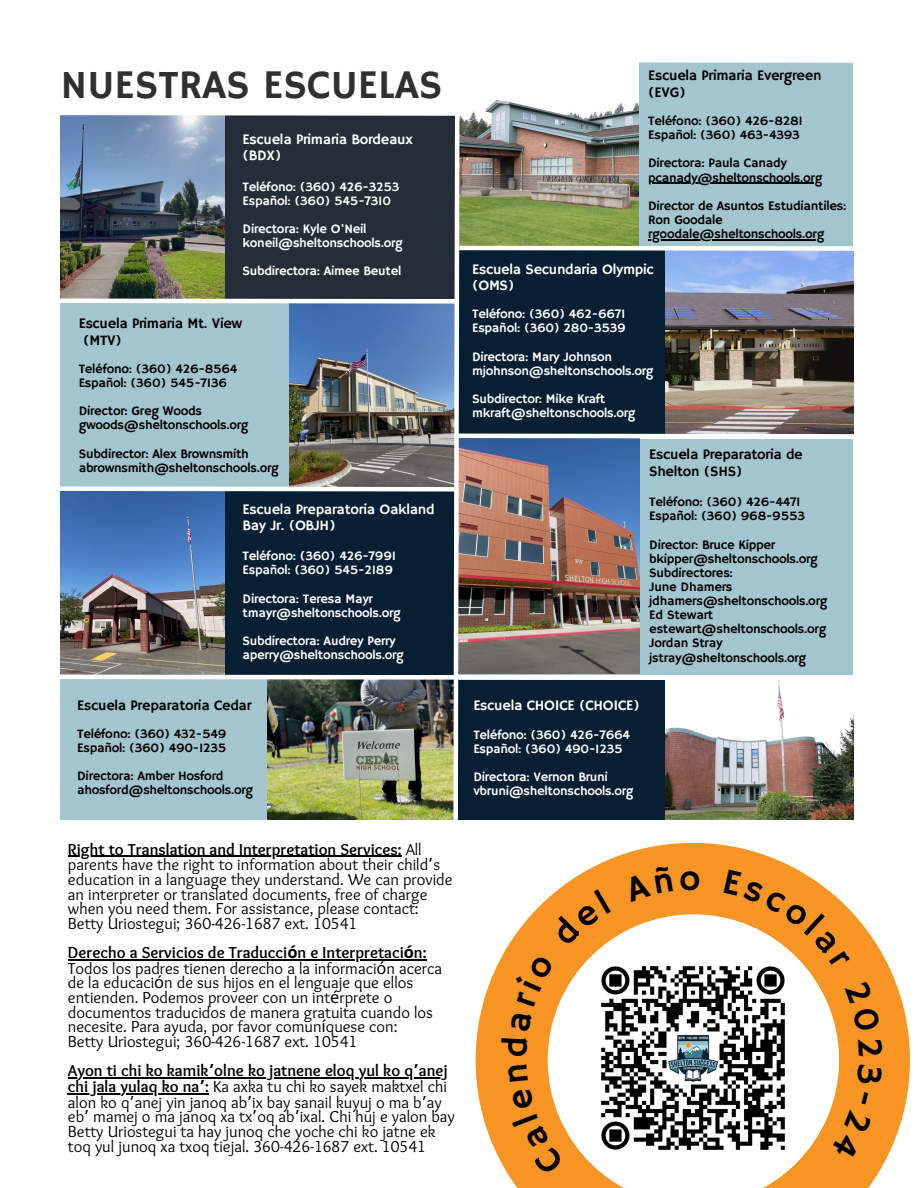
<style>
.page{position:relative;width:918px;height:1188px;background:#fff}
.page>*{position:absolute;margin:0;border:0;box-sizing:border-box;transform-origin:0 0}
.t1{font:40.65px "Hammersmith One";color:#303030}
.t2{font:16.5px/14.9px "Sukar Regular";color:#000}
.t3{font:14.55px/16.4px "Hammersmith One";letter-spacing:-.02em;color:#fefefe}
.t4{font:14.55px/16.4px "Hammersmith One";letter-spacing:-.02em;color:#000}
.t5{font:13.05px/14.1px "Hammersmith One";letter-spacing:-.02em;color:#000}
.t6{font:13.05px/14.1px "Hammersmith One";letter-spacing:-.02em;color:#fefefe}
.s1{font-family:"Sukar";font-weight:700}
.s2{font-family:"Noto Sans Gurmukhi"}
.s3{font-family:"Noto Sans";font-weight:700}
.s4{font-family:"Noto Sans"}
.s5{font-family:"Noto Sans Gurmukhi";font-weight:700}
</style>
<div class="page">
<svg style="left:476px;top:843px;width:434px;height:345px;fill:#f69424"></svg>
<svg style="left:548px;top:914px;width:291px;height:274px"></svg>
<img style="left:594px;top:958px;width:199px;height:199px">
<hr style="left:68px;top:856px;width:334px;height:1px;background:#000">
<hr style="left:68px;top:959px;width:359px;height:1px;background:#000">
<hr style="left:68px;top:1077px;width:380px;height:1px;background:#000">
<hr style="left:68px;top:1093px;width:141px;height:1px;background:#000">
<img style="left:60px;top:62px;width:794px;height:758px">
<div style="left:511px;top:1088px;width:53px;height:88px;background:#f69424"></div>
<svg style="left:508px;top:1064px;width:20px;height:18px"></svg>
<svg style="left:500px;top:1037px;width:27px;height:20px"></svg>
<div style="left:510px;top:955px;width:44px;height:76px;background:#f69424"></div>
<div style="left:549px;top:889px;width:62px;height:57px;background:#f69424"></div>
<div style="left:624px;top:865px;width:50px;height:37px;background:#f69424"></div>
<svg style="left:681px;top:871px;width:19px;height:19px"></svg>
<svg style="left:724px;top:870px;width:127px;height:100px"></svg>
<div style="left:845px;top:980px;width:36px;height:52px;background:#f69424"></div>
<svg style="left:858px;top:1038px;width:25px;height:18px"></svg>
<svg style="left:857px;top:1064px;width:26px;height:20px"></svg>
<div style="left:831px;top:1092px;width:42px;height:69px;background:#f69424"></div>
<p class="t1" style="left:60px;top:61px;width:384px">NUESTRAS ESCUELAS</p>
<p class="t3" style="left:243px;top:132px;width:172px">Escuela Primaria Bordeaux (BDX)</p>
<p class="t6" style="left:243px;top:180px;width:158px">Teléfono: (360) 426-3253</p>
<p class="t6" style="left:243px;top:194px;width:150px">Español: (360) 545-7310</p>
<p class="t6" style="left:243px;top:222px;width:125px">Directora: Kyle O'Neil</p>
<p class="t6" style="left:243px;top:237px;width:162px">koneil@sheltonschools.org</p>
<p class="t6" style="left:243px;top:265px;width:160px">Subdirectora: Aimee Beutel</p>
<p class="t4" style="left:83px;top:316px;width:161px;text-indent:-5px">Escuela Primaria Mt. View (MTV)</p>
<p class="t5" style="left:79px;top:362px;width:160px">Teléfono: (360) 426-8564</p>
<p class="t5" style="left:79px;top:376px;width:150px">Español: (360) 545-7136</p>
<p class="t5" style="left:79px;top:405px;width:171px">Director: Greg Woods gwoods@sheltonschools.org</p>
<p class="t5" style="left:79px;top:447px;width:202px">Subdirector: Alex Brownsmith abrownsmith@sheltonschools.org</p>
<p class="t3" style="left:243px;top:501px;width:193px">Escuela Preparatoria Oakland<br>Bay Jr. (OBJH)</p>
<p class="t6" style="left:243px;top:550px;width:155px">Teléfono: (360) 426-7991</p>
<p class="t6" style="left:243px;top:564px;width:152px">Español: (360) 545-2189</p>
<p class="t6" style="left:243px;top:592px;width:160px">Directora: Teresa Mayr tmayr@sheltonschools.org</p>
<p class="t6" style="left:243px;top:634px;width:163px">Subdirectora: Audrey Perry aperry@sheltonschools.org</p>
<p class="t4" style="left:77px;top:698px;width:176px">Escuela Preparatoria Cedar</p>
<p class="t5" style="left:77px;top:727px;width:151px">Teléfono: (360) 432-549</p>
<p class="t5" style="left:77px;top:741px;width:151px">Español: (360) 490-1235</p>
<p class="t5" style="left:77px;top:770px;width:177px">Directora: Amber Hosford ahosford@sheltonschools.org</p>
<p class="t2" style="left:68px;top:843px;width:386px"><span class="s1">Right to Translation and Interpretation Services:</span> All parents have the right to information about their child<span class="s2">’</span>s education in a language they understand. We can provide an interpreter or translated documents, free of charge when you need them. For assistance, please contact:</p>
<p class="t2" style="left:68px;top:917px;width:291px">Betty Uriostegui; 360-426-1687 ext. 10541</p>
<p class="t2" style="left:68px;top:946px;width:376px"><span class="s1">Derecho a Servicios de Traducci</span><span class="s3">ó</span><span class="s1">n e Interpretaci</span><span class="s3">ó</span><span class="s1">n:<br></span>Todos los padres tienen derecho a la informaci<span class="s4">ó</span>n acerca de la educaci<span class="s4">ó</span>n de sus hijos en el lenguaje que ellos entienden. Podemos proveer con un int<span class="s4">é</span>rprete o documentos traducidos de manera gratuita cuando los necesite. Para ayuda, por favor comun<span class="s4">í</span>quese con:</p>
<p class="t2" style="left:68px;top:1035px;width:291px">Betty Uriostegui; 360-426-1687 ext. 10541</p>
<p class="t2" style="left:68px;top:1064px;width:388px"><span class="s1">Ayon ti chi ko kamik</span><span class="s5">’</span><span class="s1">olne ko jatnene eloq yul ko q</span><span class="s5">’</span><span class="s1">anej chi jala yulaq ko na</span><span class="s5">’</span><span class="s1">:</span> Ka axka tu chi ko sayek maktxel chi alon ko q<span class="s2">’</span>anej yin janoq ab<span class="s2">’</span>ix bay sanail kuyuj o ma b<span class="s2">’</span>ay eb<span class="s2">’</span> mamej o ma janoq xa tx<span class="s2">’</span>oq ab<span class="s2">’</span>ixal. Chi huj e yalon bay Betty Uriostegui ta hay junoq che yoche chi ko jatne ek toq yul junoq xa txoq tiejal. 360-426-1687 ext. 10541</p>
<p class="t4" style="left:648px;top:68px;width:175px">Escuela Primaria Evergreen (EVG)</p>
<p class="t5" style="left:648px;top:114px;width:156px">Teléfono: (360) 426-8281</p>
<p class="t5" style="left:648px;top:129px;width:153px">Español: (360) 463-4393</p>
<p class="t5" style="left:648px;top:157px;width:176px">Directora: Paula Canady pcanady@sheltonschools.org</p>
<p class="t5" style="left:648px;top:199px;width:200px">Director de Asuntos Estudiantiles:</p>
<p class="t5" style="left:648px;top:213px;width:178px">Ron Goodale rgoodale@sheltonschools.org</p>
<p class="t3" style="left:472px;top:262px;width:183px">Escuela Secundaria Olympic (OMS)</p>
<p class="t6" style="left:472px;top:308px;width:155px">Teléfono: (360) 462-6671</p>
<p class="t6" style="left:472px;top:322px;width:155px">Español: (360) 280-3539</p>
<p class="t6" style="left:472px;top:350px;width:183px">Directora: Mary Johnson mjohnson@sheltonschools.org</p>
<p class="t6" style="left:472px;top:392px;width:165px">Subdirector: Mike Kraft mkraft@sheltonschools.org</p>
<p class="t4" style="left:649px;top:447px;width:155px">Escuela Preparatoria de<br>Shelton (SHS)</p>
<p class="t5" style="left:649px;top:496px;width:153px">Teléfono: (360) 426-4471</p>
<p class="t5" style="left:649px;top:510px;width:157px">Español: (360) 968-9553</p>
<p class="t5" style="left:649px;top:538px;width:170px">Director: Bruce Kipper bkipper@sheltonschools.org</p>
<p class="t5" style="left:649px;top:566px;width:85px">Subdirectores:</p>
<p class="t5" style="left:649px;top:580px;width:180px">June Dhamers jdhamers@sheltonschools.org</p>
<p class="t5" style="left:649px;top:609px;width:178px">Ed Stewart estewart@sheltonschools.org</p>
<p class="t5" style="left:649px;top:637px;width:158px">Jordan Stray jstray@sheltonschools.org</p>
<p class="t3" style="left:473px;top:698px;width:168px">Escuela CHOICE (CHOICE)</p>
<p class="t6" style="left:473px;top:728px;width:158px">Teléfono: (360) 426-7664</p>
<p class="t6" style="left:473px;top:742px;width:151px">Español: (360) 490-1235</p>
<p class="t6" style="left:473px;top:770px;width:162px">Directora: Vernon Bruni vbruni@sheltonschools.org</p>
</div>
